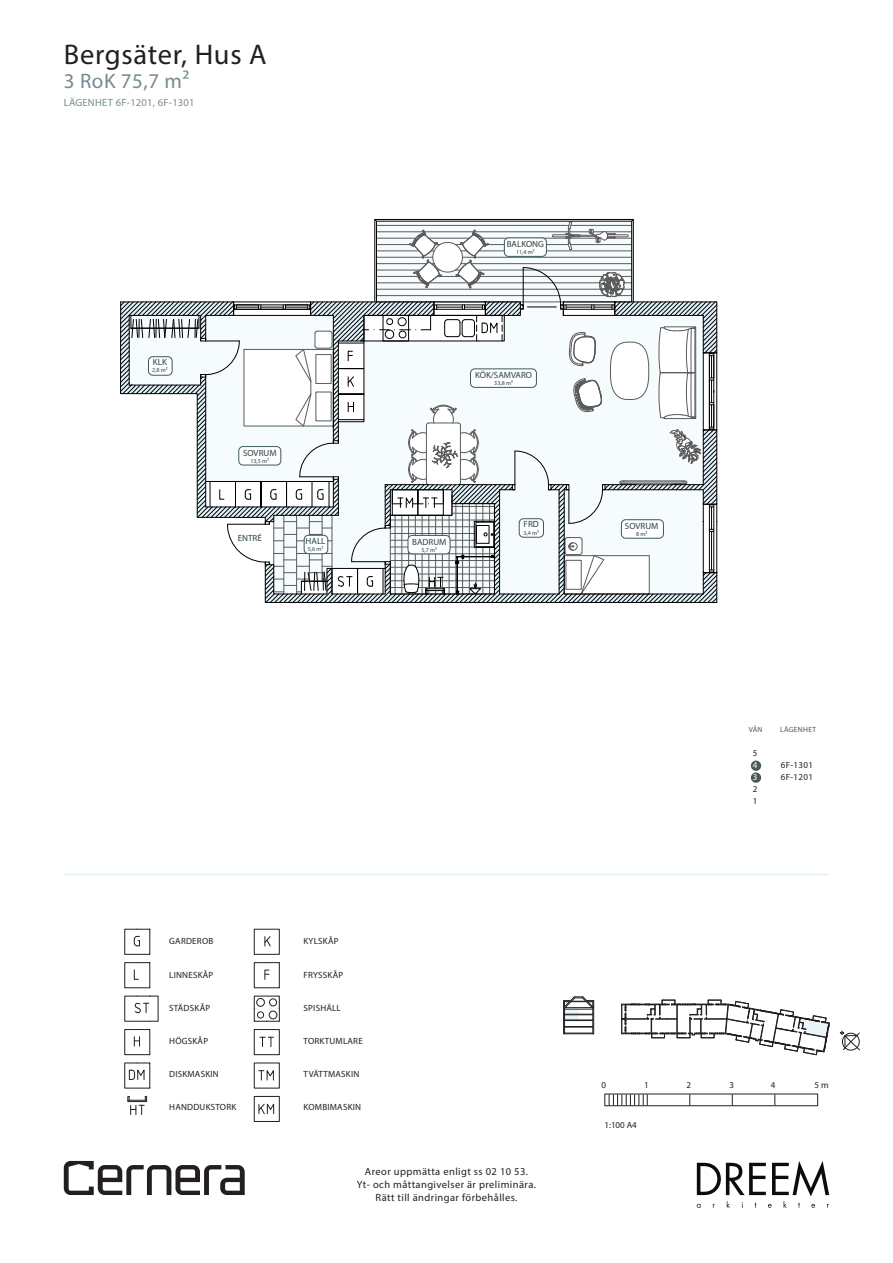
<style>
.page{position:relative;width:893px;height:1263px;background:#fff}
.page>*{position:absolute;margin:0;border:0;box-sizing:border-box;transform-origin:0 0}
.Underrubriker{font:28.5px "Myriad Pro";letter-spacing:.025em;color:#231f20}
.Underrubriker-2{font:21px "Myriad Pro";letter-spacing:.025em;color:#788b91}
.t1{font:10.5px/13px "Myriad Pro";letter-spacing:.04em;color:#231f20;text-align:center}
.Underrubriker-3{font:10.5px "Myriad Pro";letter-spacing:.025em;color:#788b91}
.Underrubriker-4{font:9px "Myriad Pro";letter-spacing:.025em;color:#231f20}
.t2{font:9px "Futura PT";color:#2c4445}
.Underrubriker-5{font:9px "Myriad Pro";color:#fff}
.Underrubriker-6{font:7.5px "Myriad Pro";letter-spacing:.04em;color:#4c5858}
.t3{font:6px "Futura PT";color:#2c4445}
</style>
<div class="page">
<div style="left:125px;top:1029px;width:25px;height:26px;border:1px solid #231f20"></div>
<svg style="left:134px;top:1037px;width:6px;height:9px"></svg>
<svg style="left:134px;top:969px;width:5px;height:11px"></svg>
<svg style="left:134px;top:936px;width:6px;height:10px"></svg>
<div style="left:254px;top:962px;width:25px;height:26px;border:1px solid #231f20"></div>
<svg style="left:265px;top:970px;width:4px;height:10px"></svg>
<svg style="left:264px;top:936px;width:7px;height:10px"></svg>
<svg style="left:135px;top:1003px;width:14px;height:10px"></svg>
<svg style="left:254px;top:998px;width:26px;height:24px"></svg>
<div style="left:254px;top:1029px;width:25px;height:26px;border:1px solid #231f20"></div>
<svg style="left:260px;top:1037px;width:13px;height:9px"></svg>
<svg style="left:259px;top:1070px;width:15px;height:10px"></svg>
<svg style="left:129px;top:1063px;width:15px;height:17px"></svg>
<svg style="left:127px;top:1096px;width:20px;height:19px"></svg>
<svg style="left:258px;top:1103px;width:16px;height:11px"></svg>
<div style="left:254px;top:1096px;width:25px;height:26px;border:1px solid #231f20"></div>
<div style="left:751px;top:772px;width:10px;height:11px;background:#4c5858;border-radius:50%"></div>
<div style="left:751px;top:760px;width:10px;height:11px;background:#4c5858;border-radius:50%"></div>
<svg style="left:120px;top:219px;width:598px;height:384px"></svg>
<svg style="left:64px;top:1161px;width:181px;height:34px"></svg>
<svg style="left:697px;top:1161px;width:132px;height:47px"></svg>
<div style="left:605px;top:1094px;width:213px;height:12px;border:1px solid #231f20"></div>
<svg style="left:609px;top:1094px;width:39px;height:11px"></svg>
<hr style="left:64px;top:874px;width:765px;height:1px;background:#e1f2f9">
<svg style="left:563px;top:996px;width:297px;height:60px"></svg>
<p class="Underrubriker" style="left:64px;top:37px;width:204px">Bergsäter, Hus A</p>
<p class="Underrubriker-2" style="left:64px;top:68px;width:127px">3 RoK 75,7 m²</p>
<p class="Underrubriker-3" style="left:64px;top:96px;width:132px">LÄGENHET 6F-1201, 6F-1301</p>
<p class="t2" style="left:153px;top:357px;width:16px">KLK</p>
<p class="t3" style="left:152px;top:367px;width:17px">2,8 m²</p>
<p class="t2" style="left:243px;top:447px;width:35px">SOVRUM</p>
<p class="t3" style="left:250px;top:457px;width:20px">13,5 m²</p>
<p class="t2" style="left:238px;top:532px;width:26px">ENTRÉ</p>
<p class="t2" style="left:306px;top:535px;width:21px">HALL</p>
<p class="t3" style="left:308px;top:545px;width:17px">5,6 m²</p>
<p class="t2" style="left:507px;top:239px;width:39px">BALKONG</p>
<p class="t3" style="left:516px;top:249px;width:20px">11,4 m²</p>
<p class="t2" style="left:475px;top:369px;width:59px">KÖK/SAMVARO</p>
<p class="t3" style="left:494px;top:379px;width:20px">33,8 m²</p>
<p class="t2" style="left:412px;top:536px;width:36px">BADRUM</p>
<p class="t3" style="left:422px;top:546px;width:17px">5,7 m²</p>
<p class="t2" style="left:524px;top:519px;width:17px">FRD</p>
<p class="t3" style="left:523px;top:529px;width:17px">3,4 m²</p>
<p class="t2" style="left:625px;top:521px;width:35px">SOVRUM</p>
<p class="t3" style="left:636px;top:531px;width:13px">8 m²</p>
<p class="Underrubriker-4" style="left:304px;top:936px;width:36px">KYLSKÅP</p>
<p class="Underrubriker-4" style="left:304px;top:969px;width:41px">FRYSSKÅP</p>
<p class="Underrubriker-4" style="left:304px;top:1002px;width:39px">SPISHÄLL</p>
<p class="Underrubriker-4" style="left:304px;top:1035px;width:61px">TORKTUMLARE</p>
<p class="Underrubriker-4" style="left:304px;top:1068px;width:57px">TVÄTTMASKIN</p>
<p class="Underrubriker-4" style="left:169px;top:936px;width:46px">GARDEROB</p>
<p class="Underrubriker-4" style="left:169px;top:969px;width:46px">LINNESKÅP</p>
<p class="Underrubriker-4" style="left:169px;top:1002px;width:43px">STÄDSKÅP</p>
<p class="Underrubriker-4" style="left:169px;top:1035px;width:40px">HÖGSKÅP</p>
<p class="Underrubriker-4" style="left:169px;top:1068px;width:51px">DISKMASKIN</p>
<p class="Underrubriker-4" style="left:169px;top:1102px;width:69px">HANDDUKSTORK</p>
<p class="Underrubriker-4" style="left:304px;top:1102px;width:59px">KOMBIMASKIN</p>
<p class="t1" style="left:357px;top:1165px;width:180px">Areor uppmätta enligt ss 02 10 53.<br>Yt- och måttangivelser är preliminära.<br>Rätt till ändringar förbehålles.</p>
<p class="Underrubriker-6" style="left:749px;top:725px;width:15px">VÅN</p>
<p class="Underrubriker-6" style="left:780px;top:725px;width:38px">LÄGENHET</p>
<p class="Underrubriker-4" style="left:753px;top:747px;width:6px">5</p>
<p class="Underrubriker-5" style="left:753px;top:759px;width:6px">4</p>
<p class="Underrubriker-5" style="left:753px;top:771px;width:6px">3</p>
<p class="Underrubriker-4" style="left:753px;top:783px;width:6px">2</p>
<p class="Underrubriker-4" style="left:753px;top:795px;width:6px">1</p>
<p class="Underrubriker-4" style="left:781px;top:759px;width:34px">6F-1301</p>
<p class="Underrubriker-4" style="left:781px;top:771px;width:34px">6F-1201</p>
<p class="Underrubriker-4" style="left:601px;top:1079px;width:6px">0</p>
<p class="Underrubriker-4" style="left:644px;top:1079px;width:6px">1</p>
<p class="Underrubriker-4" style="left:687px;top:1079px;width:6px">2</p>
<p class="Underrubriker-4" style="left:729px;top:1079px;width:6px">3</p>
<p class="Underrubriker-4" style="left:771px;top:1079px;width:6px">4</p>
<p class="Underrubriker-4" style="left:814px;top:1079px;width:16px">5 m</p>
<p class="Underrubriker-4" style="left:604px;top:1119px;width:34px">1:100 A4</p>
</div>
